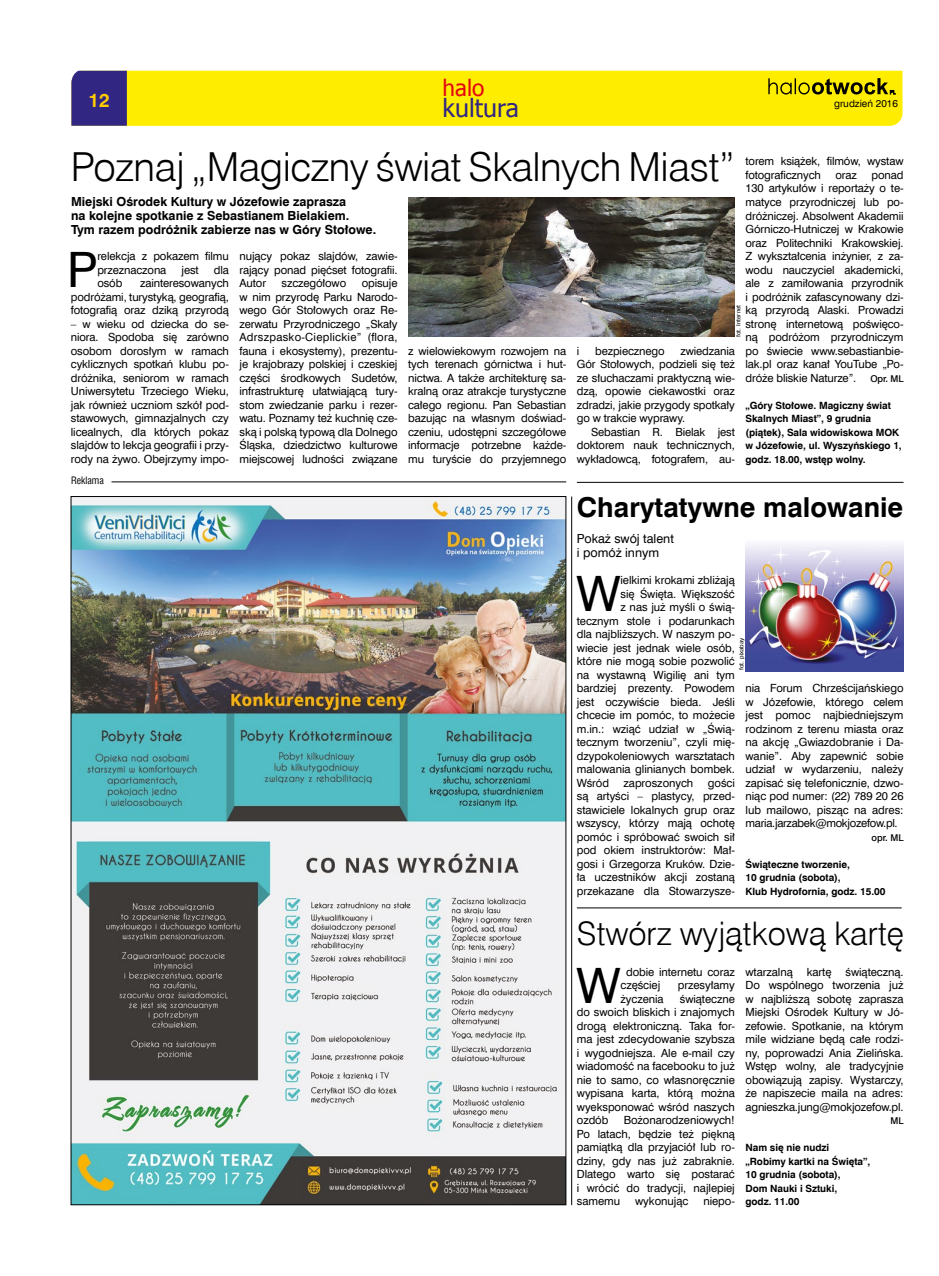
<style>
.page{position:relative;width:939px;height:1276px;background:#fff}
.page>*{position:absolute;margin:0;border:0;box-sizing:border-box;transform-origin:0 0}
.t1{font:48.75px "Swis 721 EU";color:#000}
.t2{font:40px "Swis 721 Lt EU";letter-spacing:-.01em;color:#000}
.t3{font:32.5px "Swis 721 Lt EU";letter-spacing:.005em;color:#000}
.t4{font:700 27.5px "Swis 721 EU";color:#000}
.t5{font:25px "Tahoma";color:#312783}
.t6{font:22.5px "Tahoma";color:#e30613}
.t7{font:700 18.75px "Swis 721 EU";color:#fc0}
.t8{font:700 12.5px/14px "Swis 721 EU";color:#000}
.t9{font:12.5px/14px "Swis 721 EU";color:#000}
.t10{font:11.25px/13.5px "Swis 721 EU";letter-spacing:-.005em;color:#000;text-align:justify}
.t11{font:700 10px/13.5px "Swis 721 EU";letter-spacing:-.005em;color:#000}
.t12{font:10px "Swis 721 EU";color:#000}
.t13{font:10px "Swis 721 Cn EU";color:#000}
.t14{font:9.38px "Swis 721 Md EU";color:#000}
.t15{font:5.62px "Swis 721 Cn EU";color:#000;scale:1.33 1}
.s1{font-family:"Swis 721 Md EU";font-size:9.38px}
</style>
<div class="page">
<svg style="left:71px;top:71px;width:831px;height:55px;background:#eddc09"></svg>
<hr style="left:577px;top:482px;width:327px;height:1px;background:#000">
<img style="left:73px;top:498px;width:491px;height:705px">
<hr style="left:111px;top:481px;width:455px;height:1px;background:#000">
<hr style="left:577px;top:907px;width:325px;height:1px;background:#000">
<img style="left:746px;top:544px;width:158px;height:127px">
<img style="left:408px;top:197px;width:327px;height:140px">
<hr style="left:571px;top:496px;width:1px;height:709px;background:#000">
<h3 class="t6" style="left:443px;top:73px;width:43px">halo</h3>
<h3 class="t5" style="left:443px;top:91px;width:78px">kultura</h3>
<h2 class="t2" style="left:71px;top:142px;width:666px">Poznaj „Magiczny świat Skalnych Miast”</h2>
<h3 class="t7" style="left:89px;top:88px;width:23px">12</h3>
<p class="t12" style="left:834px;top:98px;width:65px">grudzień 2016</p>
<p class="t10" style="left:746px;top:155px;width:160px">torem książek, filmów, wystaw fotograficznych</p>
<p class="t10" style="left:746px;top:169px;width:160px;text-indent:126px">ponad 130 artykułów i reportaży o te&shy;matyce przyrodniczej lub po&shy;dróżniczej. Absolwent Akademii Górniczo-Hutniczej w Krakowie oraz Politechniki Krakowskiej.<br>Z wykształcenia inżynier, z za&shy;wodu nauczyciel akademicki, ale z zamiłowania przyrodnik i podróżnik zafascynowany dzi&shy;ką przyrodą Alaski. Prowadzi stronę internetową poświęco&shy;ną podróżom przyrodniczym po świecie www.sebastianbie&shy;lak.pl oraz kanał YouTube „Po&shy;dróże bliskie Naturze”. <span class="s1">Opr. ML</span></p>
<p class="t11" style="left:746px;top:399px;width:158px">„Góry Stołowe. Magiczny świat<br>Skalnych Miast”, 9 grudnia (piątek), Sala widowiskowa MOK w Józefowie, ul. Wyszyńskiego 1, godz. 18.00, wstęp wolny.</p>
<p class="t10" style="left:836px;top:169px;width:23px">oraz</p>
<p class="t8" style="left:71px;top:196px;width:307px">Miejski Ośrodek Kultury w Józefowie zaprasza<br>na kolejne spotkanie z Sebastianem Bielakiem.<br>Tym razem podróżnik zabierze nas w Góry Stołowe.</p>
<h1 class="t1" style="left:67px;top:240px;width:32px">P</h1>
<p class="t10" style="left:97px;top:250px;width:133px">relekcja z pokazem filmu przeznaczona</p>
<p class="t10" style="left:240px;top:250px;width:160px">nujący pokaz slajdów, zawie&shy;rający ponad pięćset fotografii.<br>Autor</p>
<p class="t10" style="left:182px;top:263px;width:19px">jest</p>
<p class="t10" style="left:214px;top:263px;width:17px">dla</p>
<p class="t10" style="left:240px;top:277px;width:160px;text-indent:122px">opisuje w nim przyrodę Parku Narodo&shy;wego Gór Stołowych oraz Re&shy;zerwatu Przyrodniczego „Skały Adrszpasko-Cieplickie” (flora, fauna i ekosystemy), prezentu&shy;je krajobrazy polskiej i czeskiej części środkowych Sudetów, infrastrukturę ułatwiającą tury&shy;stom zwiedzanie parku i rezer&shy;watu. Poznamy też kuchnię cze&shy;ską i polską typową dla Dolnego Śląska, dziedzictwo kulturowe miejscowej ludności związane</p>
<p class="t10" style="left:282px;top:277px;width:66px">szczegółowo</p>
<p class="t10" style="left:71px;top:277px;width:160px;text-indent:69px">zainteresowanych podróżami, turystyką, geografią, fotografią oraz dziką przyrodą</p>
<p class="t10" style="left:71px;top:317px;width:160px">– w wieku od dziecka do se&shy;niora. Spodoba się zarówno osobom dorosłym w ramach cyklicznych spotkań klubu po&shy;dróżnika, seniorom w ramach Uniwersytetu Trzeciego Wieku, jak również uczniom szkół pod&shy;stawowych, gimnazjalnych czy licealnych, dla których pokaz slajdów to lekcja geografii i przy&shy;rody na żywo. Obejrzymy impo-</p>
<p class="t10" style="left:97px;top:277px;width:26px">osób</p>
<p class="t15" style="left:735px;top:337px;width:26px;rotate:-90deg">fot. Internet</p>
<p class="t10" style="left:408px;top:344px;width:160px">z wielowiekowym rozwojem na tych terenach górnictwa i hut&shy;nictwa. A także architekturę sa&shy;kralną oraz atrakcje turystyczne całego regionu. Pan Sebastian bazując na własnym doświad&shy;czeniu, udostępni szczegółowe informacje potrzebne każde&shy;mu turyście do przyjemnego</p>
<p class="t10" style="left:577px;top:344px;width:160px;text-indent:104px">zwiedzania Gór Stołowych, podzieli się też ze słuchaczami praktyczną wie&shy;dzą, opowie ciekawostki oraz zdradzi, jakie przygody spotkały go w trakcie wyprawy.</p>
<p class="t10" style="left:577px;top:425px;width:160px;text-indent:14px">Sebastian R. Bielak jest doktorem nauk technicznych, wykładowcą, fotografem, au-</p>
<p class="t10" style="left:577px;top:344px;width:4px">i</p>
<p class="t10" style="left:595px;top:344px;width:71px">bezpiecznego</p>
<p class="t13" style="left:71px;top:474px;width:34px">Reklama</p>
<h3 class="t4" style="left:577px;top:490px;width:328px">Charytatywne malowanie</h3>
<p class="t9" style="left:577px;top:532px;width:98px">Pokaż swój talent i pomóż innym</p>
<h1 class="t1" style="left:577px;top:564px;width:46px">W</h1>
<p class="t10" style="left:620px;top:574px;width:116px">ielkimi krokami zbliżają</p>
<p class="t10" style="left:620px;top:587px;width:116px">się Święta. Większość</p>
<p class="t10" style="left:620px;top:601px;width:116px">z nas już myśli o świą-</p>
<p class="t10" style="left:577px;top:614px;width:160px">tecznym stole i podarunkach</p>
<p class="t10" style="left:577px;top:628px;width:160px">dla najbliższych. W naszym po-</p>
<p class="t10" style="left:577px;top:641px;width:160px">wiecie jest jednak wiele osób,</p>
<p class="t10" style="left:577px;top:655px;width:160px">które nie mogą sobie pozwolić</p>
<p class="t10" style="left:577px;top:668px;width:160px">na wystawną Wigilię ani tym</p>
<p class="t10" style="left:577px;top:682px;width:160px">bardziej prezenty. Powodem</p>
<p class="t10" style="left:577px;top:695px;width:160px">jest oczywiście bieda. Jeśli</p>
<p class="t10" style="left:577px;top:709px;width:160px">chcecie im pomóc, to możecie</p>
<p class="t10" style="left:577px;top:722px;width:160px">m.in.: wziąć udział w „Świą-</p>
<p class="t10" style="left:577px;top:736px;width:160px">tecznym tworzeniu”, czyli mię-</p>
<p class="t10" style="left:577px;top:749px;width:160px">dzypokoleniowych warsztatach</p>
<p class="t10" style="left:577px;top:763px;width:160px">malowania glinianych bombek.</p>
<p class="t10" style="left:577px;top:776px;width:34px">Wśród</p>
<p class="t10" style="left:624px;top:776px;width:71px">zaproszonych</p>
<p class="t15" style="left:738px;top:670px;width:26px;rotate:-90deg">fot. pixabay</p>
<p class="t10" style="left:746px;top:682px;width:160px">nia Forum Chrześcijańskiego w Józefowie, którego celem jest pomoc najbiedniejszym rodzinom z terenu miasta oraz na akcję „Gwiazdobranie i Da&shy;wanie”. Aby zapewnić sobie udział w wydarzeniu, należy zapisać się telefonicznie, dzwo&shy;niąc pod numer: (22) 789 20 26 lub mailowo, pisząc na adres: maria.jarzabek@mokjozefow.pl.</p>
<p class="t14" style="left:872px;top:831px;width:34px">opr. ML</p>
<p class="t11" style="left:746px;top:858px;width:141px">Świąteczne tworzenie,<br>10 grudnia (sobota),<br>Klub Hydrofornia, godz. 15.00</p>
<p class="t10" style="left:577px;top:776px;width:160px;text-indent:131px">gości są artyści – plastycy, przed&shy;stawiciele lokalnych grup oraz wszyscy, którzy mają ochotę pomóc i spróbować swoich sił pod okiem instruktorów: Mał&shy;gosi i Grzegorza Kruków. Dzie&shy;ła uczestników akcji zostaną przekazane dla Stowarzysze-</p>
<h3 class="t3" style="left:577px;top:914px;width:329px">Stwórz wyjątkową kartę</h3>
<h1 class="t1" style="left:577px;top:955px;width:46px">W</h1>
<p class="t10" style="left:620px;top:965px;width:116px;text-indent:6px">dobie internetu coraz częściej</p>
<p class="t10" style="left:746px;top:965px;width:160px">wtarzalną kartę świąteczną.<br>Do wspólnego tworzenia już w najbliższą sobotę zaprasza Miejski Ośrodek Kultury w Jó&shy;zefowie. Spotkanie, na którym mile widziane będą całe rodzi&shy;ny, poprowadzi Ania Zielińska.<br>Wstęp wolny, ale tradycyjnie obowiązują zapisy. Wystarczy, że napiszecie maila na adres: agnieszka.jung@mokjozefow.pl.</p>
<p class="t14" style="left:890px;top:1115px;width:15px">ML</p>
<p class="t11" style="left:746px;top:1141px;width:126px">Nam się nie nudzi „Robimy kartki na Święta”,<br>10 grudnia (sobota),<br>Dom Nauki i Sztuki,<br>godz. 11.00</p>
<p class="t10" style="left:678px;top:979px;width:58px">przesyłamy</p>
<p class="t10" style="left:577px;top:992px;width:160px;text-indent:103px">świąteczne do swoich bliskich i znajomych drogą elektroniczną. Taka for&shy;ma jest zdecydowanie szybsza i wygodniejsza. Ale e-mail czy wiadomość na facebooku to już nie to samo, co własnoręcznie wypisana karta, którą można wyeksponować wśród naszych ozdób</p>
<p class="t10" style="left:620px;top:992px;width:45px">życzenia</p>
<p class="t10" style="left:577px;top:1114px;width:160px;text-indent:47px">Bożonarodzeniowych!<br>Po latach, będzie też piękną pamiątką dla przyjaciół lub ro&shy;dziny, gdy nas już zabraknie.<br>Dlatego warto się postarać i wrócić do tradycji, najlepiej samemu</p>
<p class="t10" style="left:635px;top:1195px;width:55px">wykonując</p>
<p class="t10" style="left:703px;top:1195px;width:33px">niepo-</p>
</div>
